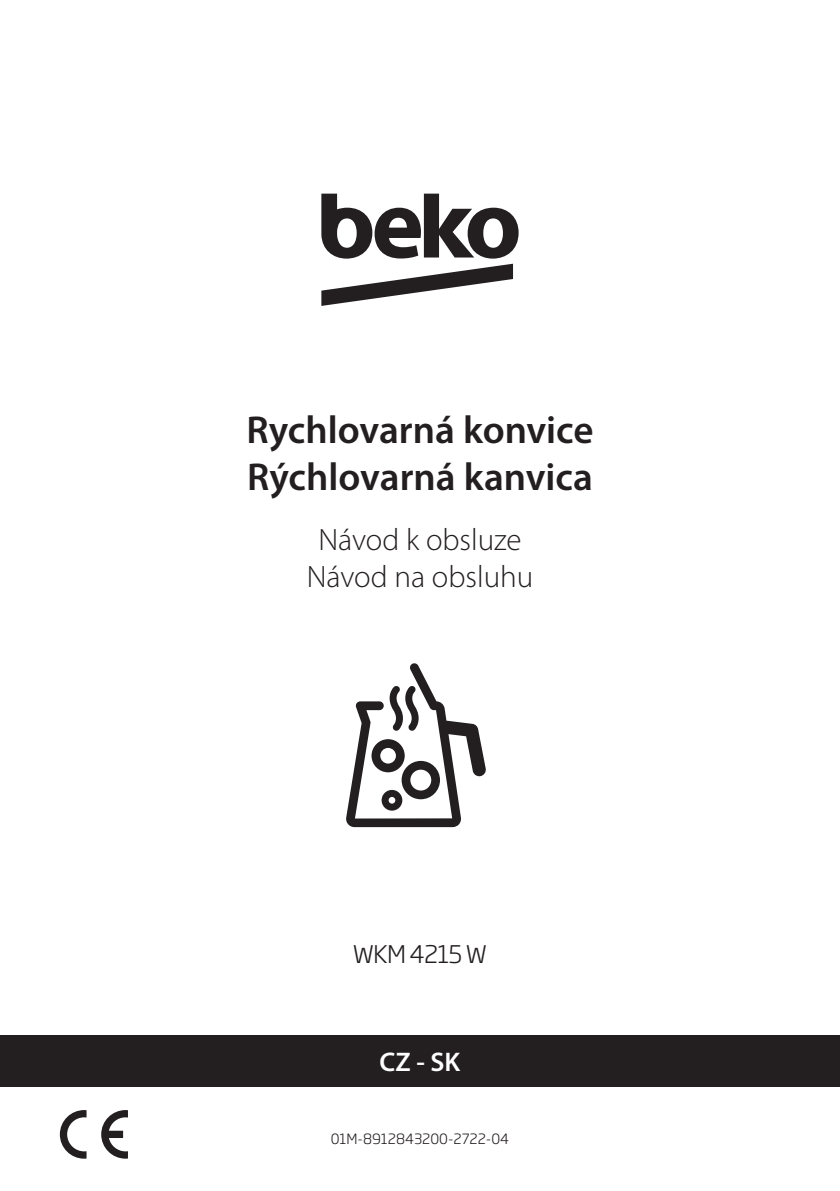
<style>
.page{position:relative;width:840px;height:1191px;background:#fff}
.page>*{position:absolute;margin:0;border:0;box-sizing:border-box;transform-origin:0 0}
.Základný_8{font:600 39px "Myriad Pro";color:#231f20}
.Základný_8-2{font:300 31px "Myriad Pro";color:#231f20}
.Základný_8-3{font:600 27px "Myriad Pro";color:#fff}
.t1{font:300 24px "Soho Gothic Pro";letter-spacing:-.03em;color:#231f20}
.t2{font:300 14px "Soho Gothic Pro";color:#231f20}
</style>
<div class="page">
<div style="left:0;top:1035px;width:839px;height:52px;background:#231f20"></div>
<svg style="left:60px;top:1110px;width:26px;height:48px"></svg>
<svg style="left:101px;top:1110px;width:27px;height:48px"></svg>
<svg style="left:321px;top:194px;width:197px;height:112px"></svg>
<svg style="left:346px;top:663px;width:140px;height:164px"></svg>
<p class="Základný_8" style="left:246px;top:405px;width:348px">Rychlovarná konvice</p>
<p class="Základný_8" style="left:247px;top:452px;width:347px">Rýchlovarná kanvica</p>
<p class="Základný_8-2" style="left:318px;top:523px;width:204px">Návod k obsluze</p>
<p class="Základný_8-2" style="left:306px;top:560px;width:228px">Návod na obsluhu</p>
<p class="t1" style="left:352px;top:935px;width:136px">WKM 4215 W</p>
<p class="Základný_8-3" style="left:379px;top:1044px;width:82px">CZ - SK</p>
<p class="t2" style="left:330px;top:1128px;width:180px">01M-8912843200-2722-04</p>
</div>
